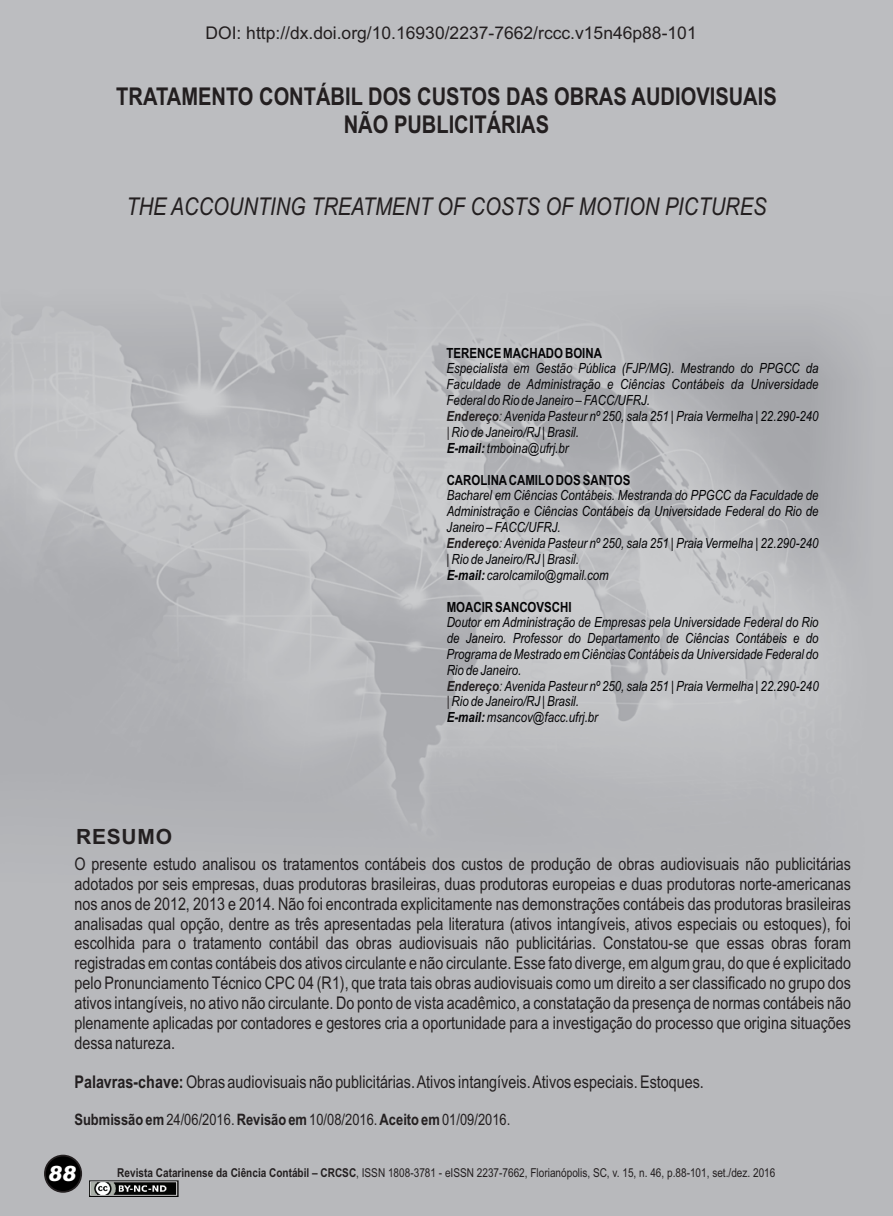
<style>
.page{position:relative;width:893px;height:1216px;background:#fff}
.page>*{position:absolute;margin:0;border:0;box-sizing:border-box;transform-origin:0 0}
.t1{font:700 24.5px/28px "Arial Narrow";color:#231f20;text-align:center}
.t2{font:italic 24.5px "Arial Narrow";color:#231f20}
.t3{font:700 21px "Arial";letter-spacing:.035em;color:#231f20}
.t4{font:italic 900 21px "Arial";color:#fff}
.t5{font:17.5px/19.8px "Arial Narrow";color:#231f20;text-align:justify}
.t6{font:17.5px "Arial";color:#231f20}
.t7{font:15.75px "Arial Narrow";color:#231f20}
.t8{font:italic 14px/15.9px "Arial Narrow";color:#050507}
.t9{font:700 14px "Arial Narrow";color:#050507}
.t10{font:12.25px "Arial Narrow";color:#231f20}
.s1{font-weight:700;color:#231f20}
.s2{color:#231f20}
.s3{font-weight:700}
</style>
<div class="page">
<img style="left:0;top:0;width:893px;height:1215px">
<div style="left:45px;top:1155px;width:36px;height:36px;background:#000;border-radius:50%"></div>
<div style="left:44px;top:1154px;width:38px;height:38px;border:2px solid #231f20;border-radius:50%"></div>
<img style="left:89px;top:1180px;width:89px;height:16px">
<p class="t6" style="left:205px;top:27px;width:493px">DOI: http://dx.doi.org/10.16930/2237-7662/rccc.v15n46p88-101</p>
<h1 class="t1" style="left:116px;top:84px;width:662px">TRATAMENTO CONTÁBIL DOS CUSTOS DAS OBRAS AUDIOVISUAIS<br>NÃO PUBLICITÁRIAS</h1>
<h1 class="t2" style="left:126px;top:197px;width:641px">THE ACCOUNTING TREATMENT OF COSTS OF MOTION PICTURES</h1>
<p class="t9" style="left:446px;top:347px;width:157px">TERENCE MACHADO BOINA</p>
<p class="t8" style="left:446px;top:362px;width:374px">Especialista em Gestão Pública (FJP/MG). Mestrando do PPGCC da Faculdade de Administração e Ciências Contábeis da Universidade Federal do Rio de Janeiro – FACC/UFRJ.<br><span class="s1">Endereço</span><span class="s2">:</span> Avenida Pasteur nº 250, sala 251 | Praia Vermelha | 22.290-240 <span class="s2">|</span> Rio de Janeiro/RJ | Brasil.<br><span class="s3">E-mail:</span> tmboina@ufrj.br</p>
<p class="t9" style="left:447px;top:474px;width:185px">CAROLINA CAMILO DOS SANTOS</p>
<p class="t8" style="left:447px;top:489px;width:374px">Bacharel em Ciências Contábeis. Mestranda do PPGCC da Faculdade de Administração e Ciências Contábeis da Universidade Federal do Rio de Janeiro – FACC/UFRJ.<br><span class="s1">Endereço</span><span class="s2">:</span> Avenida Pasteur nº 250, sala 251 | Praia Vermelha | 22.290-240 <span class="s2">|</span> Rio de Janeiro/RJ | Brasil.<br><span class="s3">E-mail:</span> carolcamilo@gmail.com</p>
<p class="t9" style="left:447px;top:601px;width:127px">MOACIR SANCOVSCHI</p>
<p class="t8" style="left:447px;top:615px;width:374px">Doutor em Administração de Empresas pela Universidade Federal do Rio de Janeiro. Professor do Departamento de Ciências Contábeis e do Programa de Mestrado em Ciências Contábeis da Universidade Federal do Rio de Janeiro.<br><span class="s1">Endereço</span><span class="s2">:</span> Avenida Pasteur nº 250, sala 251 | Praia Vermelha | 22.290-240 <span class="s2">|</span> Rio de Janeiro/RJ | Brasil.<br><span class="s3">E-mail:</span>msancov@facc.ufrj.br</p>
<p class="t3" style="left:76px;top:828px;width:97px">RESUMO</p>
<p class="t5" style="left:74px;top:855px;width:778px">O presente estudo analisou os tratamentos contábeis dos custos de produção de obras audiovisuais não publicitárias adotados por seis empresas, duas produtoras brasileiras, duas produtoras europeias e duas produtoras norte-americanas nos anos de 2012, 2013 e 2014. Não foi encontrada explicitamente nas demonstrações contábeis das produtoras brasileiras analisadas qual opção, dentre as três apresentadas pela literatura (ativos intangíveis, ativos especiais ou estoques), foi escolhida para o tratamento contábil das obras audiovisuais não publicitárias. Constatou-se que essas obras foram registradas em contas contábeis dos ativos circulante e não circulante. Esse fato diverge, em algum grau, do que é explicitado pelo Pronunciamento Técnico CPC 04 (R1), que trata tais obras audiovisuais como um direito a ser classificado no grupo dos ativos intangíveis, no ativo não circulante. Do ponto de vista acadêmico, a constatação da presença de normas contábeis não plenamente aplicadas por contadores e gestores cria a oportunidade para a investigação do processo que origina situações dessa natureza.</p>
<p class="t5" style="left:74px;top:1073px;width:631px"><span class="s3">Palavras-chave:</span> Obras audiovisuais não publicitárias. Ativos intangíveis. Ativos especiais. Estoques.</p>
<p class="t7" style="left:74px;top:1113px;width:437px"><span class="s3">Submissão em</span> 24/06/2016. <span class="s3">Revisão em</span> 10/08/2016. <span class="s3">Aceito em</span> 01/09/2016.</p>
<p class="t4" style="left:48px;top:1165px;width:30px">88</p>
<p class="t10" style="left:117px;top:1168px;width:660px"><span class="s3">Revista Catarinense da Ciência Contábil – CRCSC</span>, ISSN 1808-3781 - eISSN 2237-7662, Florianópolis, SC, v. 15, n. 46, p.88-101, set./dez. 2016</p>
</div>
